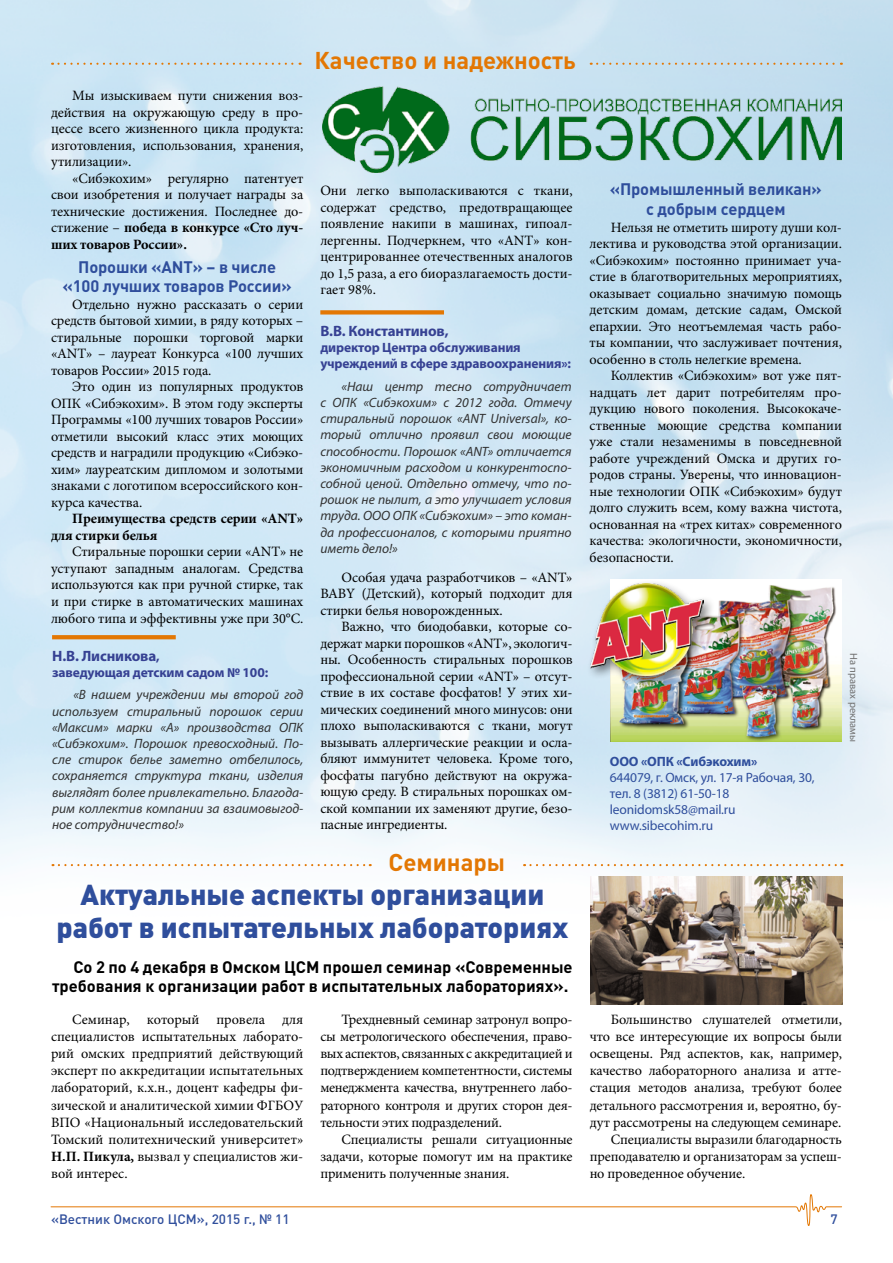
<style>
.page{position:relative;width:893px;height:1263px;background:#fff}
.page>*{position:absolute;margin:0;border:0;box-sizing:border-box;transform-origin:0 0}
.t1{font:900 28.5px/33px "DIN Pro";color:#2f4e9c;text-align:center}
.t2{font:700 24px "DIN Pro";color:#e37703}
.t3{font:700 16.5px/19.8px "DIN Pro";color:#000;text-align:right}
.t4{font:700 16.5px/19.8px "DIN Pro";letter-spacing:-.01em;color:#2f4e9c;text-align:center}
.t5{font:700 15px "Myriad Pro";letter-spacing:-.01em;color:#364193}
.t6{font:14.25px/16.5px "Minion Pro";letter-spacing:-.01em;color:#000;text-align:justify}
.t7{font:700 14.25px/16.5px "Minion Pro";letter-spacing:-.01em;color:#000}
.t8{font:italic 13.5px/16.2px "Myriad Pro";color:#313131;text-align:justify}
.t9{font:13.5px/16.2px "Myriad Pro";letter-spacing:-.01em;color:#2f4e9c}
.t10{font:700 13.5px/16.2px "Myriad Pro";letter-spacing:-.01em;color:#364193}
.t11{font:500 13.5px "DIN Pro";color:#2f4e9c}
.t12{font:700 13.5px "Myriad Pro";letter-spacing:-.01em;color:#2f4e9c}
.t13{font:10.5px "Myriad Pro";color:#707070}
.s1{font-weight:700}
.s2{font-size:13.5px}
</style>
<div class="page">
<img style="left:0;top:0;width:893px;height:1005px">
<svg style="left:53px;top:864px;width:318px;height:2px"></svg>
<svg style="left:524px;top:864px;width:318px;height:2px"></svg>
<svg style="left:52px;top:63px;width:249px;height:2px"></svg>
<svg style="left:591px;top:63px;width:251px;height:2px"></svg>
<svg style="left:52px;top:635px;width:124px;height:4px"></svg>
<svg style="left:320px;top:310px;width:124px;height:4px"></svg>
<img style="left:611px;top:579px;width:231px;height:162px">
<div style="left:587px;top:579px;width:129px;height:110px;background:#000;opacity:.5"></div>
<img style="left:591px;top:584px;width:112px;height:91px">
<img style="left:322px;top:87px;width:520px;height:86px">
<svg style="left:55px;top:882px;width:519px;height:64px"></svg>
<img style="left:591px;top:876px;width:251px;height:129px">
<svg style="left:50px;top:1194px;width:792px;height:32px"></svg>
<p class="t6" style="left:51px;top:87px;width:254px;text-indent:21px">Мы изыскиваем пути снижения воз&shy;действия на окружающую среду в про&shy;цессе всего жизненного цикла продукта: изготовления, использования, хранения, утилизации».</p>
<p class="t6" style="left:51px;top:170px;width:254px;text-indent:21px">«Сибэкохим» регулярно патентует свои изобретения и получает награды за технические достижения. Последнее до&shy;стижение – <span class="s1">победа в конкурсе «Сто луч&shy;ших товаров России».</span></p>
<p class="t4" style="left:63px;top:256px;width:231px">Порошки «ANT» – в числе «100 лучших товаров России»</p>
<p class="t6" style="left:51px;top:296px;width:254px;text-indent:21px">Отдельно нужно рассказать о серии средств бытовой химии, в ряду которых – стиральные порошки торговой марки «ANT» – лауреат Конкурса «100 лучших товаров России» 2015 года.</p>
<p class="t6" style="left:51px;top:379px;width:254px;text-indent:21px">Это один из популярных продуктов ОПК «Сибэкохим». В этом году эксперты Программы «100 лучших товаров России» отметили высокий класс этих моющих средств и наградили продукцию «Сибэко&shy;хим» лауреатским дипломом и золотыми знаками с логотипом всероссийского кон&shy;курса качества.</p>
<p class="t7" style="left:51px;top:510px;width:254px;text-indent:21px">Преимущества средств серии «ANT» для стирки белья</p>
<p class="t6" style="left:51px;top:544px;width:254px;text-indent:21px">Стиральные порошки серии «ANT» не уступают западным аналогам. Средства используются как при ручной стирке, так и при стирке в автоматических машинах любого типа и эффективны уже при 30°С.</p>
<p class="t5" style="left:52px;top:646px;width:109px">Н.В. Лисникова<span class="s2">,</span></p>
<p class="t10" style="left:52px;top:664px;width:218px">заведующая детским садом № 100:</p>
<p class="t8" style="left:52px;top:686px;width:253px;text-indent:21px">«В нашем учреждении мы второй год используем стиральный порошок серии «Максим» марки «А» производства ОПК «Сибэкохим». Порошок превосходный. По&shy;сле стирок белье заметно отбелилось, сохраняется структура ткани, изделия выглядят более привлекательно. Благода&shy;рим коллектив компании за взаимовыгод&shy;ное сотрудничество!»</p>
<h2 class="t2" style="left:315px;top:44px;width:263px">Качество и надежность</h2>
<p class="t6" style="left:320px;top:182px;width:254px">Они легко выполаскиваются с ткани, содержат средство, предотвращающее появление накипи в машинах, гипоал&shy;лергенны. Подчеркнем, что «ANT» кон&shy;центрированнее отечественных аналогов до 1,5 раза, а его биоразлагаемость дости&shy;гает 98%.</p>
<p class="t5" style="left:320px;top:321px;width:130px">В.В. Константинов,</p>
<p class="t10" style="left:320px;top:339px;width:252px">директор Центра обслуживания учреждений в сфере здравоохранения»:</p>
<p class="t8" style="left:320px;top:378px;width:253px;text-indent:21px">«Наш центр тесно сотрудничает с ОПК «Сибэкохим» с 2012 года. Отмечу стиральный порошок «ANT Universal», ко&shy;торый отлично проявил свои моющие способности. Порошок «ANT» отличается экономичным расходом и конкурентоспо&shy;собной ценой. Отдельно отмечу, что по&shy;рошок не пылит, а это улучшает условия труда. ООО ОПК «Сибэкохим» – это коман&shy;да профессионалов, с которыми приятно иметь дело!»</p>
<p class="t6" style="left:320px;top:569px;width:254px;text-indent:21px">Особая удача разработчиков – «ANT» BABY (Детский), который подходит для стирки белья новорожденных.</p>
<p class="t6" style="left:320px;top:618px;width:254px;text-indent:21px">Важно, что биодобавки, которые со&shy;держат марки порошков «ANT», экологич&shy;ны. Особенность стиральных порошков профессиональной серии «ANT» – отсут&shy;ствие в их составе фосфатов! У этих хи&shy;мических соединений много минусов: они плохо выполаскиваются с ткани, могут вызывать аллергические реакции и осла&shy;бляют иммунитет человека. Кроме того, фосфаты пагубно действуют на окружа&shy;ющую среду. В стиральных порошках ом&shy;ской компании их заменяют другие, безо&shy;пасные ингредиенты.</p>
<h2 class="t2" style="left:389px;top:846px;width:118px">Семинары</h2>
<h1 class="t1" style="left:57px;top:877px;width:513px">Актуальные аспекты организации работ в испытательных лабораториях</h1>
<p class="t3" style="left:52px;top:956px;width:522px">Со 2 по 4 декабря в Омском ЦСМ прошел семинар «Современные требования к организации работ в испытательных лабораториях».</p>
<p class="t6" style="left:51px;top:1011px;width:254px;line-height:17.1px;text-indent:21px">Семинар, который провела для специалистов испытательных лаборато&shy;рий омских предприятий действующий эксперт по аккредитации испытательных лабораторий, к.х.н., доцент кафедры фи&shy;зической и аналитической химии ФГБОУ ВПО «Национальный исследовательский Томский политехнический университет» <span class="s1">Н.П. Пикула,</span> вызвал у специалистов жи&shy;вой интерес.</p>
<p class="t6" style="left:320px;top:1011px;width:254px;line-height:17.1px;text-indent:21px">Трехдневный семинар затронул вопро&shy;сы метрологического обеспечения, право&shy;вых аспектов, связанных с аккредитацией и подтверждением компетентности, системы менеджмента качества, внутреннего лабо&shy;раторного контроля и других сторон дея&shy;тельности этих подразделений.</p>
<p class="t6" style="left:320px;top:1131px;width:254px;line-height:17.1px;text-indent:21px">Специалисты решали ситуационные задачи, которые помогут им на практике применить полученные знания.</p>
<p class="t4" style="left:610px;top:179px;width:213px">«Промышленный великан» с добрым сердцем</p>
<p class="t6" style="left:590px;top:219px;width:254px;text-indent:21px">Нельзя не отметить широту души кол&shy;лектива и руководства этой организации. «Сибэкохим» постоянно принимает уча&shy;стие в благотворительных мероприятиях, оказывает социально значимую помощь детским домам, детские садам, Омской епархии. Это неотъемлемая часть рабо&shy;ты компании, что заслуживает почтения, особенно в столь нелегкие времена.</p>
<p class="t6" style="left:590px;top:367px;width:254px;text-indent:21px">Коллектив «Сибэкохим» вот уже пят&shy;надцать лет дарит потребителям про&shy;дукцию нового поколения. Высококаче&shy;ственные моющие средства компании уже стали незаменимы в повседневной работе учреждений Омска и других го&shy;родов страны. Уверены, что инновацион&shy;ные технологии ОПК «Сибэкохим» будут долго служить всем, кому важна чистота, основанная на «трех китах» современного качества: экологичности, экономичности, безопасности.</p>
<p class="t12" style="left:610px;top:752px;width:149px">ООО «ОПК «Сибэкохим»</p>
<p class="t9" style="left:610px;top:769px;width:206px">644079, г. Омск, ул. 17-я Рабочая, 30, тел. 8 (3812) 61-50-18 leonidomsk58@mail.ru www.sibecohim.ru</p>
<p class="t13" style="left:860px;top:653px;width:90px;rotate:90deg">На правах рекламы</p>
<p class="t6" style="left:611px;top:1011px;width:233px">Большинство слушателей отметили,</p>
<p class="t6" style="left:590px;top:1028px;width:254px">что все интересующие их вопросы были</p>
<p class="t6" style="left:590px;top:1045px;width:254px">освещены. Ряд аспектов, как, например,</p>
<p class="t6" style="left:590px;top:1062px;width:254px">качество лабораторного анализа и атте-</p>
<p class="t6" style="left:590px;top:1080px;width:254px">стация методов анализа, требуют более</p>
<p class="t6" style="left:590px;top:1097px;width:254px">детального рассмотрения и, вероятно, бу-</p>
<p class="t6" style="left:590px;top:1114px;width:253px">дут рассмотрены на следующем семинаре.</p>
<p class="t6" style="left:611px;top:1131px;width:233px">Специалисты выразили благодарность</p>
<p class="t6" style="left:590px;top:1148px;width:254px">преподавателю и организаторам за успеш-</p>
<p class="t6" style="left:590px;top:1165px;width:157px">но проведенное обучение.</p>
<p class="t11" style="left:51px;top:1209px;width:240px">«Вестник Омского ЦСМ», 2015 г., № 11</p>
<p class="t11" style="left:830px;top:1209px;width:9px">7</p>
</div>
